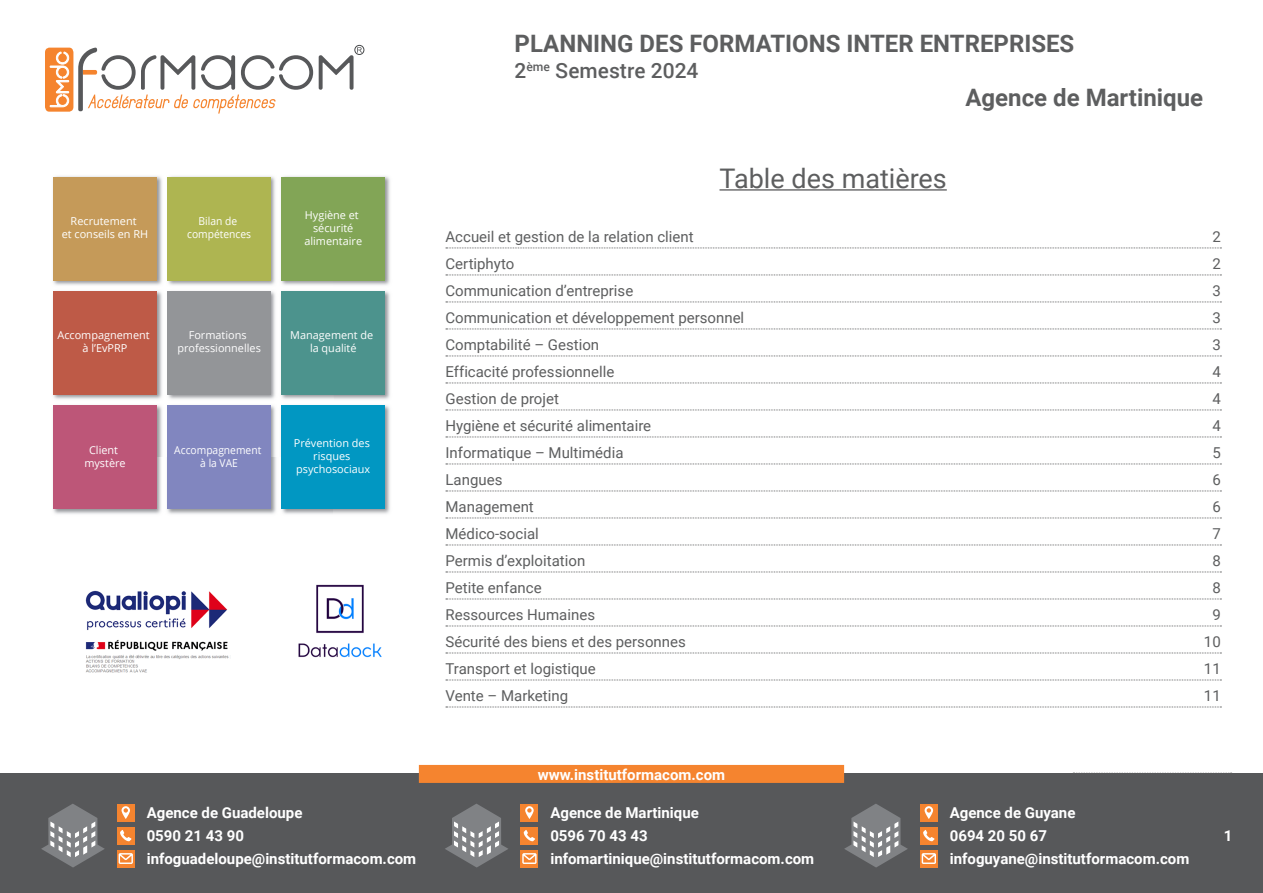
<style>
.page{position:relative;width:1263px;height:893px;background:#fff}
.page>*{position:absolute;margin:0;border:0;box-sizing:border-box;transform-origin:0 0}
.Titre_sommaire{font:27px "Roboto";color:#5d5e5f}
.t1{font:700 24px "Roboto";color:#5d5e5f}
.t2{font:500 21px "Roboto";color:#5d5e5f}
.t3{font:15px "Roboto";color:#5d5e5f}
.t4{font:700 15px/23px "Roboto";color:#fff}
.t5{font:10.95px/13px "Open Sans";color:#fff;text-align:center}
.t6{font:10.95px/13px "Open Sans";color:#fff;text-align:center;scale:.94 1}
</style>
<div class="page">
<div style="left:0;top:774px;width:1263px;height:119px;background:#57585a"></div>
<div style="left:419px;top:765px;width:425px;height:18px;background:#f5842f"></div>
<div style="left:354px;top:45px;width:10px;height:10px;border:1px solid #46484a;border-radius:50%"></div>
<svg style="left:319px;top:47px;width:43px;height:43px"></svg>
<svg style="left:78px;top:47px;width:235px;height:67px"></svg>
<div style="left:45px;top:48px;width:28px;height:64px;background:#f5842e;border-radius:5px"></div>
<svg style="left:50px;top:52px;width:19px;height:55px"></svg>
<svg style="left:1073px;top:773px;width:159px;height:1px"></svg>
<div style="left:117px;top:827px;width:18px;height:17px;background:#f5842f"></div>
<svg style="left:120px;top:830px;width:11px;height:11px"></svg>
<div style="left:117px;top:804px;width:18px;height:17px;background:#f5842f"></div>
<svg style="left:122px;top:806px;width:8px;height:13px"></svg>
<svg style="left:41px;top:804px;width:64px;height:63px"></svg>
<div style="left:117px;top:850px;width:18px;height:17px;background:#f5842f"></div>
<svg style="left:119px;top:853px;width:14px;height:11px"></svg>
<div style="left:520px;top:827px;width:18px;height:17px;background:#f5842f"></div>
<svg style="left:524px;top:830px;width:11px;height:11px"></svg>
<div style="left:520px;top:804px;width:18px;height:17px;background:#f5842f"></div>
<svg style="left:525px;top:806px;width:9px;height:13px"></svg>
<svg style="left:445px;top:804px;width:63px;height:63px"></svg>
<div style="left:520px;top:850px;width:18px;height:17px;background:#f5842f"></div>
<svg style="left:522px;top:853px;width:15px;height:11px"></svg>
<div style="left:920px;top:827px;width:18px;height:17px;background:#f5842f"></div>
<svg style="left:923px;top:830px;width:11px;height:11px"></svg>
<div style="left:920px;top:804px;width:18px;height:17px;background:#f5842f"></div>
<svg style="left:924px;top:806px;width:9px;height:13px"></svg>
<svg style="left:844px;top:804px;width:64px;height:63px"></svg>
<div style="left:920px;top:850px;width:18px;height:17px;background:#f5842f"></div>
<svg style="left:922px;top:853px;width:14px;height:11px"></svg>
<hr style="left:719px;top:189px;width:228px;height:2px;background:#5d5e5f">
<svg style="left:446px;top:248px;width:775px;height:1px"></svg>
<svg style="left:446px;top:275px;width:775px;height:1px"></svg>
<svg style="left:446px;top:302px;width:775px;height:1px"></svg>
<svg style="left:446px;top:329px;width:775px;height:1px"></svg>
<svg style="left:446px;top:356px;width:775px;height:1px"></svg>
<svg style="left:446px;top:383px;width:775px;height:1px"></svg>
<svg style="left:446px;top:410px;width:775px;height:1px"></svg>
<svg style="left:446px;top:437px;width:775px;height:1px"></svg>
<svg style="left:446px;top:464px;width:775px;height:1px"></svg>
<svg style="left:446px;top:491px;width:775px;height:1px"></svg>
<svg style="left:446px;top:518px;width:775px;height:1px"></svg>
<svg style="left:446px;top:545px;width:775px;height:1px"></svg>
<svg style="left:446px;top:572px;width:775px;height:1px"></svg>
<svg style="left:446px;top:599px;width:775px;height:1px"></svg>
<svg style="left:446px;top:626px;width:775px;height:1px"></svg>
<svg style="left:446px;top:653px;width:775px;height:1px"></svg>
<svg style="left:446px;top:680px;width:775px;height:1px"></svg>
<svg style="left:446px;top:707px;width:775px;height:1px"></svg>
<img style="left:53px;top:176px;width:337px;height:338px">
<div style="left:167px;top:405px;width:104px;height:104px;background:#8186bf"></div>
<div style="left:167px;top:177px;width:104px;height:103px;background:#aeb551"></div>
<div style="left:53px;top:291px;width:104px;height:104px;background:#be5a47"></div>
<div style="left:281px;top:405px;width:104px;height:104px;background:#0197c2"></div>
<div style="left:53px;top:177px;width:104px;height:103px;background:#c59a59"></div>
<div style="left:281px;top:291px;width:104px;height:104px;background:#4c938d"></div>
<div style="left:281px;top:177px;width:104px;height:103px;background:#82a556"></div>
<div style="left:53px;top:405px;width:104px;height:104px;background:#bd5678"></div>
<div style="left:167px;top:291px;width:104px;height:104px;background:#939598"></div>
<img style="left:85px;top:590px;width:144px;height:83px">
<img style="left:298px;top:584px;width:84px;height:74px">
<h2 class="t1" style="left:514px;top:27px;width:561px">PLANNING DES FORMATIONS INTER ENTREPRISES</h2>
<h3 class="t2" style="left:514px;top:55px;width:186px">2<sup>ème</sup> Semestre 2024</h3>
<h2 class="t1" style="left:965px;top:81px;width:239px">Agence de Martinique</h2>
<p class="Titre_sommaire" style="left:719px;top:159px;width:229px">Table des matières</p>
<p class="t5" style="left:62px;top:214px;width:88px">Recrutement<br>et conseils en RH</p>
<p class="t6" style="left:187px;top:214px;width:70px">Bilan de compétences</p>
<p class="t5" style="left:304px;top:208px;width:59px">Hygiène et sécurité alimentaire</p>
<p class="t5" style="left:57px;top:329px;width:94px">Accompagnement à l’EvPRP</p>
<p class="t5" style="left:177px;top:329px;width:85px">Formations professionnelles</p>
<p class="t5" style="left:290px;top:329px;width:85px">Management de la qualité</p>
<p class="t5" style="left:84px;top:443px;width:43px">Client mystère</p>
<p class="t6" style="left:174px;top:443px;width:94px">Accompagnement à la VAE</p>
<p class="t5" style="left:294px;top:436px;width:78px">Prévention des risques psychosociaux</p>
<p class="t3" style="left:445px;top:226px;width:250px">Accueil et gestion de la relation client</p>
<p class="t3" style="left:1212px;top:226px;width:10px">2</p>
<p class="t3" style="left:445px;top:253px;width:70px">Certiphyto</p>
<p class="t3" style="left:1212px;top:253px;width:10px">2</p>
<p class="t3" style="left:445px;top:280px;width:189px">Communication d’entreprise</p>
<p class="t3" style="left:1212px;top:280px;width:10px">3</p>
<p class="t3" style="left:445px;top:307px;width:300px">Communication et développement personnel</p>
<p class="t3" style="left:1212px;top:307px;width:10px">3</p>
<p class="t3" style="left:445px;top:334px;width:155px">Comptabilité – Gestion</p>
<p class="t3" style="left:1212px;top:334px;width:10px">3</p>
<p class="t3" style="left:445px;top:361px;width:170px">Efficacité professionnelle</p>
<p class="t3" style="left:1212px;top:361px;width:10px">4</p>
<p class="t3" style="left:445px;top:388px;width:115px">Gestion de projet</p>
<p class="t3" style="left:1212px;top:388px;width:10px">4</p>
<p class="t3" style="left:445px;top:415px;width:207px">Hygiène et sécurité alimentaire</p>
<p class="t3" style="left:1212px;top:415px;width:10px">4</p>
<p class="t3" style="left:445px;top:442px;width:179px">Informatique – Multimédia</p>
<p class="t3" style="left:1212px;top:442px;width:10px">5</p>
<p class="t3" style="left:445px;top:469px;width:58px">Langues</p>
<p class="t3" style="left:1212px;top:469px;width:10px">6</p>
<p class="t3" style="left:445px;top:496px;width:90px">Management</p>
<p class="t3" style="left:1212px;top:496px;width:10px">6</p>
<p class="t3" style="left:445px;top:523px;width:95px">Médico-social</p>
<p class="t3" style="left:1212px;top:523px;width:10px">7</p>
<p class="t3" style="left:445px;top:550px;width:141px">Permis d’exploitation</p>
<p class="t3" style="left:1212px;top:550px;width:10px">8</p>
<p class="t3" style="left:445px;top:577px;width:98px">Petite enfance</p>
<p class="t3" style="left:1212px;top:577px;width:10px">8</p>
<p class="t3" style="left:445px;top:604px;width:151px">Ressources Humaines</p>
<p class="t3" style="left:1212px;top:604px;width:10px">9</p>
<p class="t3" style="left:445px;top:631px;width:242px">Sécurité des biens et des personnes</p>
<p class="t3" style="left:1204px;top:631px;width:18px">10</p>
<p class="t3" style="left:445px;top:658px;width:152px">Transport et logistique</p>
<p class="t3" style="left:1204px;top:658px;width:18px">11</p>
<p class="t3" style="left:445px;top:685px;width:124px">Vente – Marketing</p>
<p class="t3" style="left:1204px;top:685px;width:18px">11</p>
<p class="t4" style="left:538px;top:763px;width:189px">www.institutformacom.com</p>
<p class="t4" style="left:147px;top:801px;width:271px">Agence de Guadeloupe<br>0590 21 43 90 infoguadeloupe@institutformacom.com</p>
<p class="t4" style="left:550px;top:801px;width:265px">Agence de Martinique<br>0596 70 43 43 infomartinique@institutformacom.com</p>
<p class="t4" style="left:950px;top:801px;width:241px">Agence de Guyane<br>0694 20 50 67 infoguyane@institutformacom.com</p>
<p class="t4" style="left:1224px;top:824px;width:10px">1</p>
</div>
